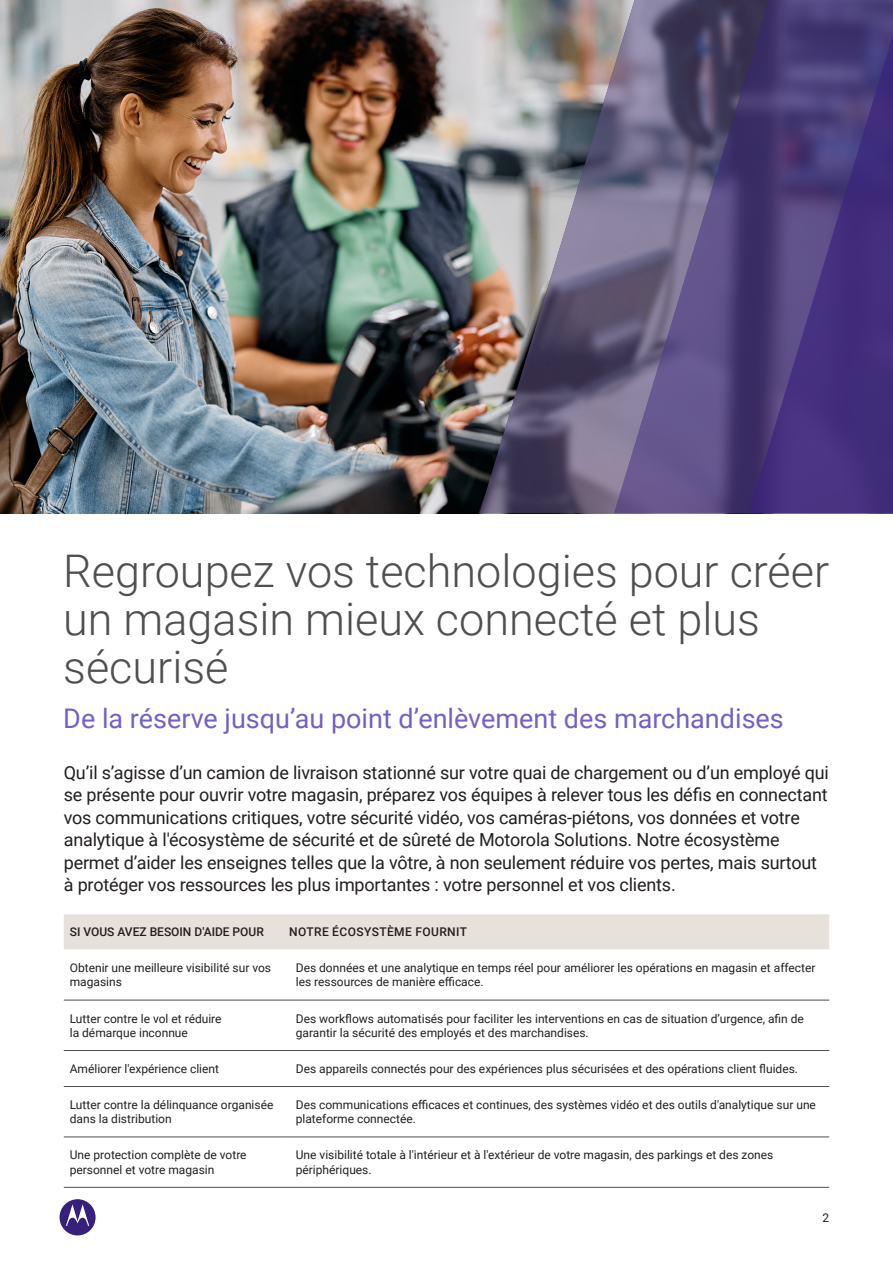
<style>
.page{position:relative;width:893px;height:1263px;background:#fff}
.page>*{position:absolute;margin:0;border:0;box-sizing:border-box;transform-origin:0 0}
.t1{font:300 45px/48px "Roboto";color:#4f4f4f}
.t2{font:27px "Roboto";color:#765fc5}
.t3{font:18px/22.5px "Roboto";letter-spacing:-.01em;color:#231f20}
.t4{font:12px/14.4px "Roboto";color:#231f20}
.t5{font:500 12px "Roboto";color:#231f20}
.t6{font:500 12px "Roboto";letter-spacing:.035em;color:#231f20}
</style>
<div class="page">
<svg style="left:60px;top:1199px;width:36px;height:36px"></svg>
<img style="left:0;top:0;width:480px;height:513px">
<img style="left:480px;top:0;width:134px;height:513px">
<img style="left:614px;top:0;width:279px;height:513px">
<img style="left:749px;top:35px;width:144px;height:478px">
<div style="left:64px;top:914px;width:765px;height:35px;background:#e7e1dc"></div>
<hr style="left:64px;top:1000px;width:219px;height:1px;background:#4f4f4f">
<hr style="left:283px;top:1000px;width:546px;height:1px;background:#4f4f4f">
<hr style="left:64px;top:1050px;width:219px;height:1px;background:#4f4f4f">
<hr style="left:283px;top:1050px;width:546px;height:1px;background:#4f4f4f">
<hr style="left:64px;top:1086px;width:219px;height:1px;background:#4f4f4f">
<hr style="left:283px;top:1086px;width:546px;height:1px;background:#4f4f4f">
<hr style="left:64px;top:1136px;width:219px;height:1px;background:#4f4f4f">
<hr style="left:283px;top:1136px;width:546px;height:1px;background:#4f4f4f">
<hr style="left:64px;top:1187px;width:219px;height:1px;background:#4f4f4f">
<hr style="left:283px;top:1187px;width:546px;height:1px;background:#4f4f4f">
<p class="t1" style="left:63px;top:545px;width:767px">Regroupez vos technologies pour créer un magasin mieux connecté et plus sécurisé</p>
<p class="t2" style="left:63px;top:699px;width:722px">De la réserve jusqu’au point d’enlèvement des marchandises</p>
<p class="t3" style="left:64px;top:761px;width:766px">Qu’il s’agisse d’un camion de livraison stationné sur votre quai de chargement ou d’un employé qui se présente pour ouvrir votre magasin, préparez vos équipes à relever tous les défis en connectant vos communications critiques, votre sécurité vidéo, vos caméras-piétons, vos données et votre analytique à l'écosystème de sécurité et de sûreté de Motorola Solutions. Notre écosystème permet d’aider les enseignes telles que la vôtre, à non seulement réduire vos pertes, mais surtout à protéger vos ressources les plus importantes : votre personnel et vos clients.</p>
<p class="t5" style="left:70px;top:924px;width:196px">SI VOUS AVEZ BESOIN D'AIDE POUR</p>
<p class="t6" style="left:289px;top:924px;width:179px">NOTRE ÉCOSYSTÈME FOURNIT</p>
<p class="t4" style="left:70px;top:960px;width:203px">Obtenir une meilleure visibilité sur vos magasins</p>
<p class="t4" style="left:296px;top:960px;width:521px">Des données et une analytique en temps réel pour améliorer les opérations en magasin et affecter les ressources de manière efficace.</p>
<p class="t4" style="left:70px;top:1011px;width:153px">Lutter contre le vol et réduire la démarque inconnue</p>
<p class="t4" style="left:296px;top:1011px;width:510px">Des workflows automatisés pour faciliter les interventions en cas de situation d’urgence, afin de garantir la sécurité des employés et des marchandises.</p>
<p class="t4" style="left:70px;top:1061px;width:151px">Améliorer l'expérience client</p>
<p class="t4" style="left:296px;top:1061px;width:504px">Des appareils connectés pour des expériences plus sécurisées et des opérations client fluides.</p>
<p class="t4" style="left:70px;top:1097px;width:205px">Lutter contre la délinquance organisée dans la distribution</p>
<p class="t4" style="left:296px;top:1097px;width:522px">Des communications efficaces et continues, des systèmes vidéo et des outils d'analytique sur une plateforme connectée.</p>
<p class="t4" style="left:70px;top:1147px;width:178px">Une protection complète de votre personnel et votre magasin</p>
<p class="t4" style="left:296px;top:1147px;width:479px">Une visibilité totale à l'intérieur et à l'extérieur de votre magasin, des parkings et des zones périphériques.</p>
<p class="t4" style="left:822px;top:1210px;width:8px">2</p>
</div>
